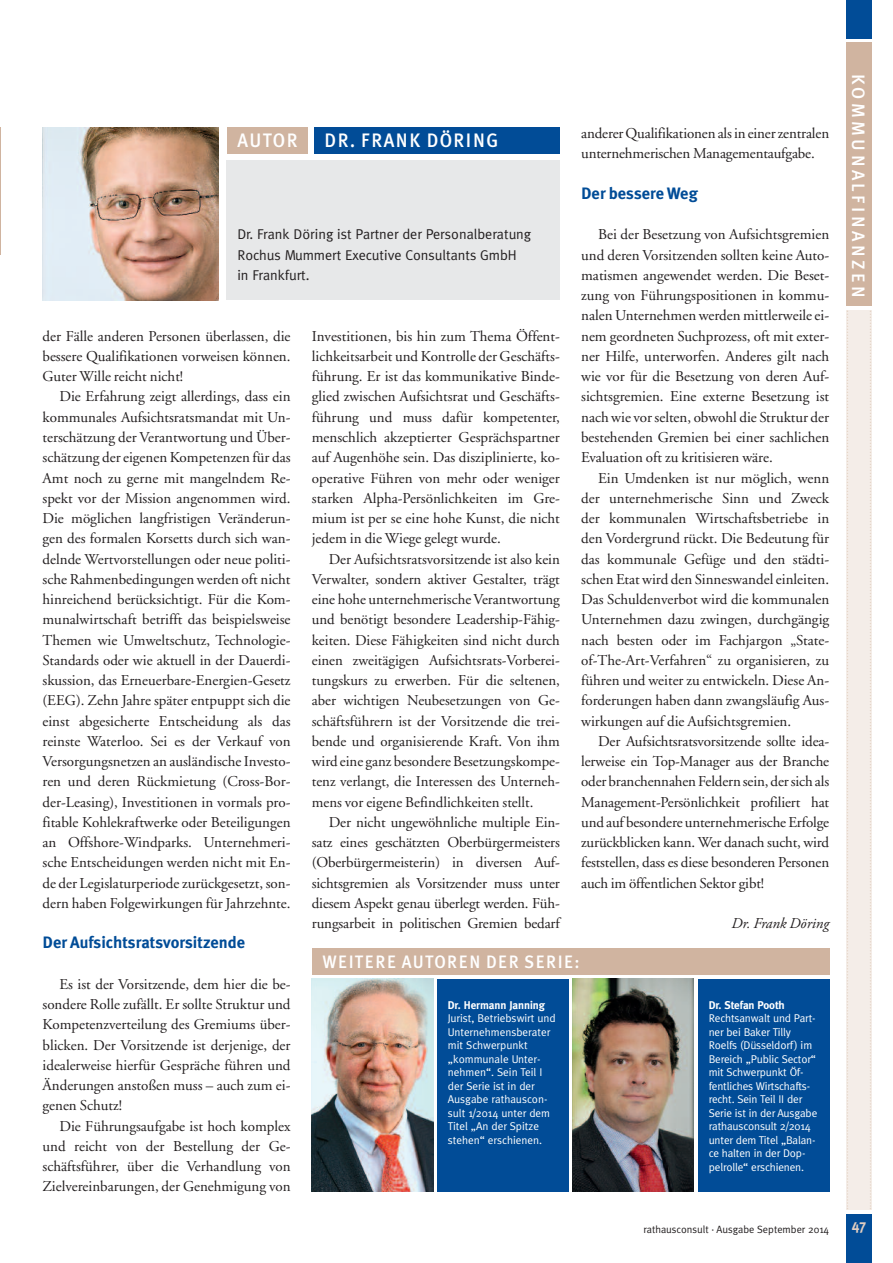
<style>
.page{position:relative;width:893px;height:1263px;background:#fff}
.page>*{position:absolute;margin:0;border:0;box-sizing:border-box;transform-origin:0 0}
.t1{font:500 19.5px "Meta Plus";letter-spacing:.075em;color:#fff;scale:.95 1}
.t2{font:500 18px "Meta Plus";letter-spacing:.09em;color:#fff;scale:.95 1}
.t3{font:500 18px "Meta Plus";letter-spacing:.195em;color:#fff}
.t4{font:700 16.5px "Meta Plus";color:#014c97}
.t5{font:15px/20.2px "Adobe Garamond";color:#231f20;text-align:justify}
.t6{font:italic 15px "Adobe Garamond Pro";color:#231f20}
.t7{font:700 15px "Meta Plus";color:#e1cec1;scale:.95 1}
.t8{font:14.25px/20.2px "Meta";color:#231f20}
.t9{font:11.25px/13.5px "Meta";letter-spacing:-.01em;color:#fff}
.t10{font:700 11.25px "Meta";color:#fff}
.t11{font:10.5px "Meta";color:#231f20}
</style>
<div class="page">
<div style="left:846px;top:310px;width:26px;height:900px;background:#f4ede8"></div>
<div style="left:846px;top:43px;width:26px;height:263px;background:#d0b4a0"></div>
<div style="left:846px;top:0;width:26px;height:38px;background:#014c97"></div>
<div style="left:846px;top:1214px;width:26px;height:49px;background:#014c97"></div>
<svg style="left:870px;top:310px;width:1px;height:899px"></svg>
<svg style="left:847px;top:310px;width:1px;height:899px"></svg>
<img style="left:312px;top:979px;width:121px;height:212px">
<div style="left:437px;top:979px;width:131px;height:212px;background:#014c97"></div>
<div style="left:227px;top:160px;width:333px;height:140px;background:#e7e8e9"></div>
<div style="left:314px;top:128px;width:246px;height:26px;background:#014c97"></div>
<div style="left:227px;top:128px;width:81px;height:26px;background:#d0b4a0"></div>
<img style="left:43px;top:128px;width:175px;height:172px">
<img style="left:573px;top:979px;width:121px;height:212px">
<div style="left:698px;top:979px;width:131px;height:212px;background:#014c97"></div>
<div style="left:312px;top:948px;width:517px;height:26px;background:#d0b4a0"></div>
<hr style="left:0;top:128px;width:1px;height:127px;background:#d0b4a0">
<p class="t5" style="left:581px;top:125px;width:250px">andererQualifikationen alsin einerzentralen unternehmerischen Managementaufgabe.</p>
<p class="t4" style="left:581px;top:184px;width:118px">Der bessere Weg</p>
<p class="t5" style="left:581px;top:226px;width:250px;text-indent:17px">Bei der Besetzung von Aufsichtsgremien und deren Vorsitzenden sollten keine Auto&shy;matismen angewendet werden. Die Beset&shy;zung von Führungspositionen in kommu&shy;nalen Unternehmen werden mittlerweile ei&shy;nem geordneten Suchprozess, oft mit exter&shy;ner Hilfe, unterworfen. Anderes gilt nach wie vor für die Besetzung von deren Auf&shy;sichtsgremien. Eine externe Besetzung ist nach wie vor selten, obwohl die Struktur der bestehenden Gremien bei einer sachlichen Evaluation oft zu kritisieren wäre.</p>
<p class="t5" style="left:581px;top:469px;width:250px;text-indent:17px">Ein Umdenken ist nur möglich, wenn der unternehmerische Sinn und Zweck der kommunalen Wirtschaftsbetriebe in den Vordergrund rückt. Die Bedeutung für das kommunale Gefüge und den städti&shy;schen Etat wird den Sinneswandel einleiten.<br>Das Schuldenverbot wird die kommunalen Unternehmen dazu zwingen, durchgängig nach besten oder im Fachjargon „State&shy;of-The-Art-Verfahren“ zu organisieren, zu führen und weiter zu entwickeln. Diese An&shy;forderungen haben dann zwangsläufig Aus&shy;wirkungen auf die Aufsichtsgremien.</p>
<p class="t5" style="left:581px;top:732px;width:250px;text-indent:17px">Der Aufsichtsratsvorsitzende sollte idea&shy;lerweise ein Top-Manager aus der Branche oder branchennahen Feldern sein, dersich als Management-Persönlichkeit profiliert hat und auf besondere unternehmerischeErfolge zurückblicken kann. Wer danach sucht, wird feststellen, dass es diese besonderen Personen auch im öffentlichen Sektor gibt!</p>
<p class="t6" style="left:731px;top:917px;width:99px">Dr. Frank Döring</p>
<h1 class="t1" style="left:325px;top:129px;width:184px">DR. FRANK DÖRING</h1>
<h1 class="t1" style="left:237px;top:129px;width:65px">AUTOR</h1>
<p class="t8" style="left:237px;top:224px;width:295px">Dr. Frank Döring ist Partner der Personalberatung<br>Rochus Mummert Executive Consultants GmbH in Frankfurt.</p>
<p class="t5" style="left:312px;top:327px;width:250px">Investitionen, bis hin zum Thema Öffent&shy;lichkeitsarbeit und Kontrolle der Geschäfts&shy;führung. Er ist das kommunikative Binde&shy;glied zwischen Aufsichtsrat und Geschäfts&shy;führung und muss dafür kompetenter, menschlich akzeptierter Gesprächspartner auf Augenhöhe sein. Das disziplinierte, ko&shy;operative Führen von mehr oder weniger starken Alpha-Persönlichkeiten im Gre&shy;mium ist per se eine hohe Kunst, die nicht jedem in die Wiege gelegt wurde.</p>
<p class="t5" style="left:312px;top:550px;width:250px;text-indent:17px">Der Aufsichtsratsvorsitzende ist also kein Verwalter, sondern aktiver Gestalter, trägt eine hohe unternehmerischeVerantwortung und benötigt besondere Leadership-Fähig&shy;keiten. Diese Fähigkeiten sind nicht durch einen zweitägigen Aufsichtsrats-Vorberei&shy;tungskurs zu erwerben. Für die seltenen, aber wichtigen Neubesetzungen von Ge&shy;schäftsführern ist der Vorsitzende die trei&shy;bende und organisierende Kraft. Von ihm wird eine ganz besondereBesetzungskompe&shy;tenz verlangt, die Interessen des Unterneh&shy;mens vor eigene Befindlichkeiten stellt.</p>
<p class="t5" style="left:312px;top:813px;width:250px;text-indent:17px">Der nicht ungewöhnliche multiple Ein&shy;satz eines geschätzten Oberbürgermeisters (Oberbürgermeisterin) in diversen Auf&shy;sichtsgremien als Vorsitzender muss unter diesem Aspekt genau überlegt werden. Füh&shy;rungsarbeit in politischen Gremien bedarf</p>
<p class="t5" style="left:43px;top:327px;width:250px">der Fälle anderen Personen überlassen, die bessere Qualifikationen vorweisen können.<br>Guter Wille reicht nicht!</p>
<p class="t5" style="left:43px;top:388px;width:250px;text-indent:17px">Die Erfahrung zeigt allerdings, dass ein kommunales Aufsichtsratsmandat mit Un&shy;terschätzung der Verantwortung und Über&shy;schätzung der eigenen Kompetenzen für das Amt noch zu gerne mit mangelndem Re&shy;spekt vor der Mission angenommen wird.<br>Die möglichen langfristigen Veränderun&shy;gen des formalen Korsetts durch sich wan&shy;delnde Wertvorstellungen oder neue politi&shy;sche Rahmenbedingungen werden oft nicht hinreichend berücksichtigt. Für die Kom&shy;munalwirtschaft betrifft das beispielsweise Themen wie Umweltschutz, Technologie-Standards oder wie aktuell in der Dauerdi&shy;skussion, das Erneuerbare-Energien-Gesetz (EEG). Zehn Jahre später entpuppt sich die einst abgesicherte Entscheidung als das reinste Waterloo. Sei es der Verkauf von Versorgungsnetzen an ausländische Investo&shy;ren und deren Rückmietung (Cross-Bor&shy;der-Leasing), Investitionen in vormals pro&shy;fitable Kohlekraftwerke oder Beteiligungen an Offshore-Windparks. Unternehmeri&shy;sche Entscheidungen werden nicht mit En&shy;de der Legislaturperiode zurückgesetzt, son&shy;dern haben Folgewirkungen für Jahrzehnte.</p>
<p class="t4" style="left:43px;top:933px;width:204px">Der Aufsichtsratsvorsitzende</p>
<p class="t5" style="left:43px;top:975px;width:250px;text-indent:17px">Es ist der Vorsitzende, dem hier die be&shy;sondere Rolle zufällt. Er sollte Struktur und Kompetenzverteilung des Gremiums über&shy;blicken. Der Vorsitzende ist derjenige, der idealerweise hierfür Gespräche führen und Änderungen anstoßen muss – auch zum ei&shy;genen Schutz!</p>
<p class="t5" style="left:43px;top:1117px;width:250px;text-indent:17px">Die Führungsaufgabe ist hoch komplex und reicht von der Bestellung der Ge&shy;schäftsführer, über die Verhandlung von Zielvereinbarungen, der Genehmigung von</p>
<p class="t2" style="left:322px;top:951px;width:272px">WEITERE AUTOREN DER SERIE:</p>
<p class="t10" style="left:709px;top:998px;width:78px">Dr. Stefan Pooth</p>
<p class="t9" style="left:709px;top:1011px;width:110px">Rechtsanwalt und Part&shy;ner bei Baker Tilly<br>Roelfs (Düsseldorf) im<br>Bereich „Public Sector“ mit Schwerpunkt Öf&shy;fentliches Wirtschafts&shy;recht. Sein Teil II der<br>Serie ist in der Ausgabe rathausconsult 2/2014 unter dem Titel „Balan&shy;ce halten in der Dop&shy;pelrolle“ erschienen.</p>
<p class="t10" style="left:448px;top:998px;width:99px">Dr. Hermann Janning</p>
<p class="t9" style="left:448px;top:1011px;width:109px">Jurist, Betriebswirt und<br>Unternehmensberater mit Schwerpunkt „kommunale Unter&shy;nehmen“. Sein Teil I der Serie ist in der<br>Ausgabe rathauscon&shy;sult 1/2014 unter dem<br>Titel „An der Spitze stehen“ erschienen.</p>
<p class="t11" style="left:643px;top:1223px;width:187px">rathausconsult · Ausgabe September 2014</p>
<p class="t3" style="left:869px;top:74px;width:226px;rotate:90deg">KOMMUNALFINANZEN</p>
<p class="t7" style="left:852px;top:1216px;width:17px">47</p>
</div>
